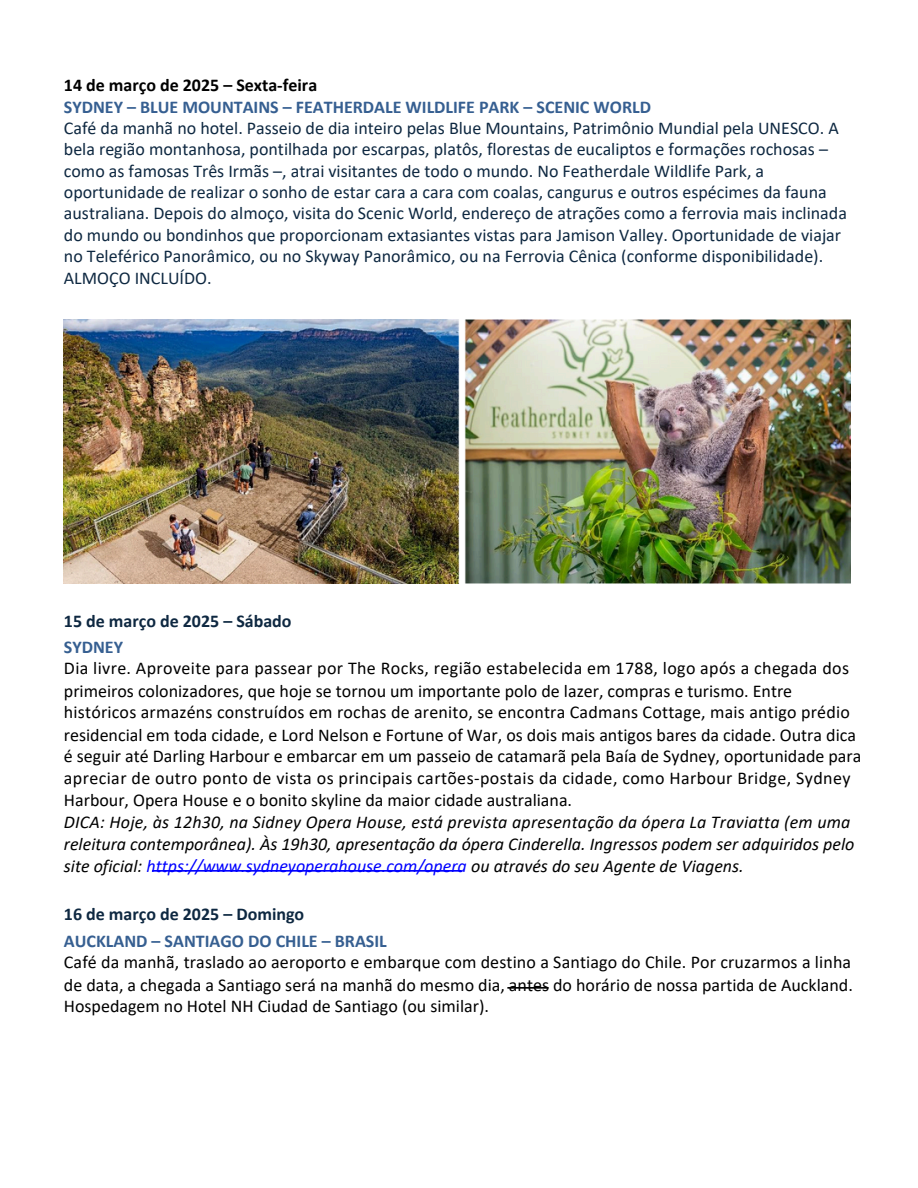
<style>
.page{position:relative;width:918px;height:1188px;background:#fff}
.page>*{position:absolute;margin:0;border:0;box-sizing:border-box;transform-origin:0 0}
.t1{font:18px/22px "Calibri";color:#000}
.t2{font:18px/21.3px "Calibri";color:#0e2841}
.t3{font:700 18px/25.8px "Calibri";color:#0e2841}
.t4{font:700 18px "Calibri";color:#365f91}
.s1{font-weight:700;color:#000}
.s2{font-weight:700;color:#365f91}
.s3{color:#365f91}
.s4{font-style:italic}
.s5{font-style:italic;color:#00f}
</style>
<div class="page">
<img style="left:152px;top:870px;width:310px;height:1px">
<img style="left:508px;top:987px;width:40px;height:2px">
<img style="left:64px;top:320px;width:786px;height:263px">
<h1 class="t2" style="left:64px;top:76px;width:785px"><span class="s1">14 de março de 2025 – Sexta-feira<br></span><span class="s2">SYDNEY – BLUE MOUNTAINS – FEATHERDALE WILDLIFE PARK – SCENIC WORLD<br></span>Café da manhã no hotel. Passeio de dia inteiro pelas Blue Mountains, Patrimônio Mundial pela UNESCO. A bela região montanhosa, pontilhada por escarpas, platôs, florestas de eucaliptos e formações rochosas – como as famosas Três Irmãs –, atrai visitantes de todo o mundo. No Featherdale Wildlife Park, a oportunidade de realizar o sonho de estar cara a cara com coalas, cangurus e outros espécimes da fauna australiana. Depois do almoço, visita do Scenic World, endereço de atrações como a ferrovia mais inclinada do mundo ou bondinhos que proporcionam extasiantes vistas para Jamison Valley. Oportunidade de viajar no Teleférico Panorâmico, ou no Skyway Panorâmico, ou na Ferrovia Cênica (conforme disponibilidade).<br>ALMOÇO INCLUÍDO.</h1>
<h1 class="t3" style="left:64px;top:609px;width:229px">15 de março de 2025 – Sábado<br><span class="s3">SYDNEY</span></h1>
<h1 class="t1" style="left:64px;top:659px;width:799px">Dia livre. Aproveite para passear por The Rocks, região estabelecida em 1788, logo após a chegada dos primeiros colonizadores, que hoje se tornou um importante polo de lazer, compras e turismo. Entre históricos armazéns construídos em rochas de arenito, se encontra Cadmans Cottage, mais antigo prédio residencial em toda cidade, e Lord Nelson e Fortune of War, os dois mais antigos bares da cidade. Outra dica é seguir até Darling Harbour e embarcar em um passeio de catamarã pela Baía de Sydney, oportunidade para apreciar de outro ponto de vista os principais cartões-postais da cidade, como Harbour Bridge, Sydney Harbour, Opera House e o bonito skyline da maior cidade australiana.<br><span class="s4">DICA: Hoje, às 12h30, na Sidney Opera House, está prevista apresentação da ópera La Traviatta (em uma releitura contemporânea). Às 19h30, apresentação da ópera Cinderella. Ingressos podem ser adquiridos pelo site oficial:</span> <span class="s5">https://www.sydneyoperahouse.com/opera</span> <span class="s4">ou através do seu Agente de Viagens.</span></h1>
<p class="t3" style="left:64px;top:902px;width:242px">16 de março de 2025 – Domingo</p>
<p class="t4" style="left:64px;top:933px;width:324px">AUCKLAND – SANTIAGO DO CHILE – BRASIL</p>
<p class="t1" style="left:64px;top:953px;width:791px;text-align:justify">Café da manhã, traslado ao aeroporto e embarque com destino a Santiago do Chile. Por cruzarmos a linha de data, a chegada a Santiago será na manhã do mesmo dia, antes do horário de nossa partida de Auckland.<br>Hospedagem no Hotel NH Ciudad de Santiago (ou similar).</p>
</div>
